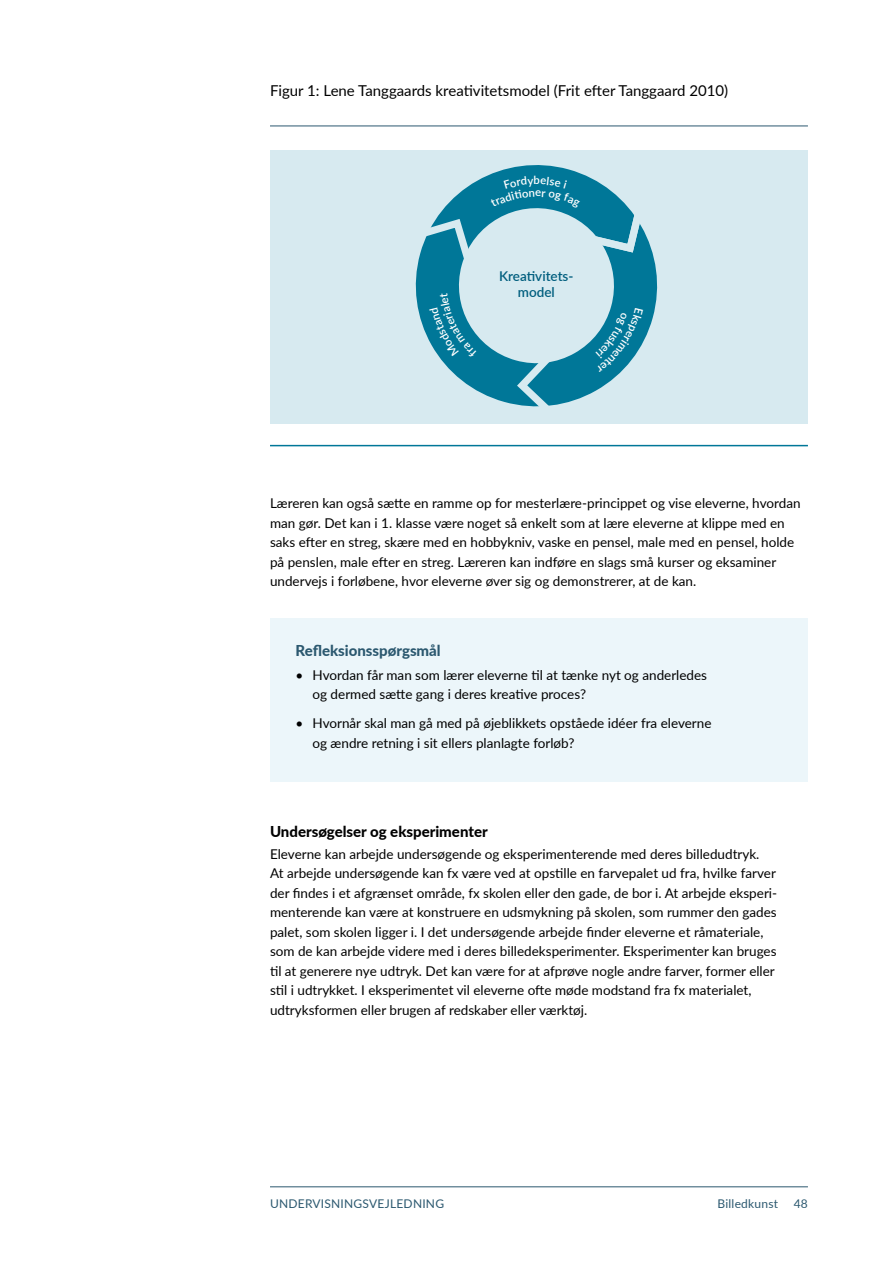
<style>
.page{position:relative;width:893px;height:1263px;background:#fff}
.page>*{position:absolute;margin:0;border:0;box-sizing:border-box;transform-origin:0 0}
._07_tabelnavn_med_st{font:15px "Lato";color:#000}
._08_Mellemrubrik{font:800 15px "Lato";color:#000}
._08_blå_mellemrubrik{font:800 15px "Lato";color:#2b586f}
._04_Brødtekst_9_13{font:13.5px/19.5px "Lato";color:#000}
.t1{font:600 13.5px/16.5px "Lato";color:#005e7e;text-align:center}
.t2{font:12px "Lato";letter-spacing:.02em;color:#2b586f}
</style>
<div class="page">
<hr style="left:270px;top:126px;width:538px;height:1px;background:#2b586f">
<div style="left:270px;top:150px;width:538px;height:273px;background:#d7eaf0"></div>
<svg style="left:415px;top:165px;width:243px;height:240px"></svg>
<svg style="left:415px;top:214px;width:61px;height:53px"></svg>
<svg style="left:512px;top:349px;width:47px;height:58px"></svg>
<svg style="left:586px;top:203px;width:61px;height:54px"></svg>
<hr style="left:270px;top:445px;width:538px;height:1px;background:#007798">
<div style="left:270px;top:618px;width:538px;height:164px;background:#ecf6fa"></div>
<hr style="left:270px;top:1186px;width:538px;height:1px;background:#2b586f">
<div style="left:490px;top:176px;width:90px;height:32px;background:#007798"></div>
<svg style="left:595px;top:308px;width:48px;height:64px"></svg>
<svg style="left:429px;top:293px;width:48px;height:65px"></svg>
<p class="_07_tabelnavn_med_st" style="left:270px;top:80px;width:460px">Figur 1: Lene Tanggaards kreativitetsmodel (Frit efter Tanggaard 2010)</p>
<p class="t1" style="left:499px;top:267px;width:76px">Kreativitets&shy;model</p>
<p class="_04_Brødtekst_9_13" style="left:270px;top:493px;width:532px">Læreren kan også sætte en ramme op for mesterlære-princippet og vise eleverne, hvordan man gør. Det kan i 1. klasse være noget så enkelt som at lære eleverne at klippe med en saks efter en streg, skære med en hobbykniv, vaske en pensel, male med en pensel, holde på penslen, male efter en streg. Læreren kan indføre en slags små kurser og eksaminer undervejs i forløbene, hvor eleverne øver sig og demonstrerer, at de kan.</p>
<p class="_08_blå_mellemrubrik" style="left:296px;top:639px;width:147px">Refleksionsspørgsmål</p>
<p class="_04_Brødtekst_9_13" style="left:313px;top:664px;width:396px;text-indent:-17px">• Hvordan får man som lærer eleverne til at tænke nyt og anderledes og dermed sætte gang i deres kreative proces?</p>
<p class="_04_Brødtekst_9_13" style="left:313px;top:713px;width:400px;text-indent:-17px">• Hvornår skal man gå med på øjeblikkets opståede idéer fra eleverne og ændre retning i sit ellers planlagte forløb?</p>
<p class="_08_Mellemrubrik" style="left:270px;top:820px;width:219px">Undersøgelser og eksperimenter</p>
<p class="_04_Brødtekst_9_13" style="left:270px;top:843px;width:509px">Eleverne kan arbejde undersøgende og eksperimenterende med deres billedudtryk.<br>At arbejde undersøgende kan fx være ved at opstille en farvepalet ud fra, hvilke farver der findes i et afgrænset område, fx skolen eller den gade, de bor i. At arbejde eksperi&shy;menterende kan være at konstruere en udsmykning på skolen, som rummer den gades palet, som skolen ligger i. I det undersøgende arbejde finder eleverne et råmateriale, som de kan arbejde videre med i deres billedeksperimenter. Eksperimenter kan bruges til at generere nye udtryk. Det kan være for at afprøve nogle andre farver, former eller stil i udtrykket. I eksperimentet vil eleverne ofte møde modstand fra fx materialet, udtryksformen eller brugen af redskaber eller værktøj.</p>
<p class="t2" style="left:270px;top:1195px;width:27px">Undervis</p>
<p class="t2" style="left:331px;top:1195px;width:31px">ningsve</p>
<p class="t2" style="left:385px;top:1195px;width:14px">jled</p>
<p class="t2" style="left:413px;top:1195px;width:30px">ning</p>
<p class="t2" style="left:717px;top:1195px;width:62px">Billedkunst</p>
<p class="t2" style="left:794px;top:1195px;width:16px">48</p>
</div>
